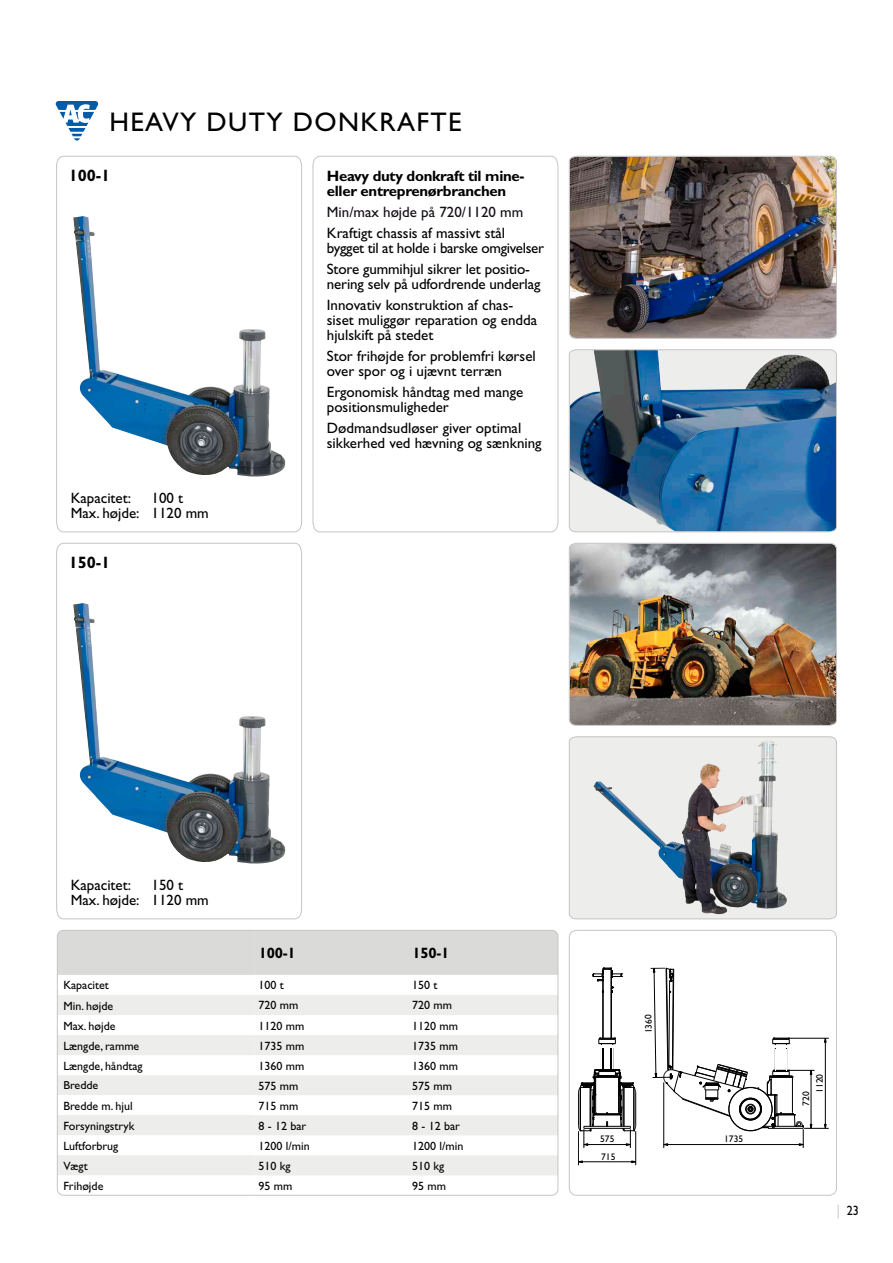
<style>
.page{position:relative;width:893px;height:1263px;background:#fff}
.page>*{position:absolute;margin:0;border:0;box-sizing:border-box;transform-origin:0 0}
.t1{font:27px "Gill Sans";letter-spacing:.05em;color:#000}
.t2{font:700 16.5px "Gill Sans";letter-spacing:-.01em;color:#000}
.t3{font:15px/15px "Gill Sans";color:#000}
.t4{font:15px/15px "Gill Sans";letter-spacing:-.02em;color:#000}
.t5{font:700 15px/15px "Gill Sans";letter-spacing:-.02em;color:#000}
.t6{font:15px "Gill Sans";color:#130e16}
.t7{font:13.5px "Gill Sans";color:#000;scale:.9 1}
.t8{font:12px/20.1px "Gill Sans";color:#000}
.t9{font:11.55px "Gill Sans";color:#000}
.t10{font:9.6px/13.6px "Gill Sans";color:#000}
.s1{color:#c5c5c5}
</style>
<div class="page">
<svg style="left:56px;top:101px;width:42px;height:40px"></svg>
<img style="left:569px;top:155px;width:268px;height:184px">
<img style="left:569px;top:349px;width:268px;height:184px">
<img style="left:569px;top:542px;width:268px;height:184px">
<svg style="left:569px;top:736px;width:268px;height:184px"></svg>
<svg style="left:56px;top:155px;width:246px;height:378px"></svg>
<svg style="left:56px;top:542px;width:246px;height:378px"></svg>
<div style="left:569px;top:930px;width:268px;height:265px;border:1px solid #c5c5c5;border-radius:7px"></div>
<hr style="left:603px;top:969px;width:1px;height:69px;background:#000">
<hr style="left:578px;top:1161px;width:58px;height:1px;background:#000">
<hr style="left:578px;top:1131px;width:1px;height:34px;background:#000">
<hr style="left:635px;top:1131px;width:1px;height:34px;background:#000">
<hr style="left:602px;top:976px;width:1px;height:62px;background:#000">
<hr style="left:611px;top:976px;width:1px;height:62px;background:#000">
<svg style="left:593px;top:968px;width:29px;height:25px"></svg>
<svg style="left:651px;top:968px;width:178px;height:180px"></svg>
<svg style="left:578px;top:1038px;width:58px;height:110px"></svg>
<svg style="left:312px;top:155px;width:247px;height:378px"></svg>
<svg style="left:256px;top:930px;width:302px;height:265px"></svg>
<svg style="left:57px;top:929px;width:199px;height:267px"></svg>
<h1 class="t1" style="left:109px;top:106px;width:354px">HEAVY DUTY DONKRAFTE</h1>
<p class="t5" style="left:327px;top:169px;width:199px">Heavy duty donkraft til mine&shy;eller entreprenørbranchen</p>
<p class="t6" style="left:327px;top:204px;width:198px">Min/max højde på 720/1120 mm</p>
<p class="t4" style="left:327px;top:226px;width:219px">Kraftigt chassis af massivt stål bygget til at holde i barske omgivelser</p>
<p class="t3" style="left:327px;top:262px;width:215px">Store gummihjul sikrer let positio&shy;nering selv på udfordrende underlag</p>
<p class="t3" style="left:327px;top:298px;width:212px">Innovativ konstruktion af chas&shy;siset muliggør reparation og endda hjulskift på stedet</p>
<p class="t3" style="left:327px;top:349px;width:210px">Stor frihøjde for problemfri kørsel over spor og i ujævnt terræn</p>
<p class="t3" style="left:327px;top:385px;width:198px">Ergonomisk håndtag med mange positionsmuligheder</p>
<p class="t3" style="left:327px;top:421px;width:216px">Dødmandsudløser giver optimal sikkerhed ved hævning og sænkning</p>
<p class="t2" style="left:69px;top:166px;width:43px">100-1</p>
<p class="t3" style="left:71px;top:491px;width:140px;text-indent:81px">100 t<br>Max. højde: 1120 mm</p>
<p class="t3" style="left:71px;top:491px;width:62px">Kapacitet:</p>
<p class="t2" style="left:69px;top:553px;width:43px">150-1</p>
<p class="t3" style="left:71px;top:877px;width:140px;text-indent:81px">150 t<br>Max. højde: 1120 mm</p>
<p class="t3" style="left:71px;top:877px;width:62px">Kapacitet:</p>
<p class="t8" style="left:63px;top:975px;width:81px">Kapacitet<br>Min. højde<br>Max. højde<br>Længde, ramme<br>Længde, håndtag</p>
<p class="t9" style="left:63px;top:1079px;width:36px">Bredde</p>
<p class="t8" style="left:63px;top:1095px;width:73px">Bredde m. hjul<br>Forsyningstryk<br>Luftforbrug<br>Vægt<br>Frihøjde</p>
<p class="t5" style="left:259px;top:945px;width:38px">100-1</p>
<p class="t5" style="left:413px;top:945px;width:38px">150-1</p>
<p class="t8" style="left:259px;top:975px;width:27px">100 t</p>
<p class="t8" style="left:412px;top:975px;width:27px">150 t</p>
<p class="t8" style="left:259px;top:995px;width:41px">720 mm</p>
<p class="t8" style="left:412px;top:995px;width:41px">720 mm</p>
<p class="t8" style="left:259px;top:1015px;width:47px">1120 mm</p>
<p class="t8" style="left:412px;top:1015px;width:47px">1120 mm</p>
<p class="t8" style="left:259px;top:1035px;width:47px">1735 mm</p>
<p class="t8" style="left:412px;top:1035px;width:47px">1735 mm</p>
<p class="t8" style="left:259px;top:1055px;width:47px">1360 mm</p>
<p class="t8" style="left:412px;top:1055px;width:47px">1360 mm</p>
<p class="t8" style="left:259px;top:1076px;width:41px">575 mm</p>
<p class="t8" style="left:412px;top:1076px;width:41px">575 mm</p>
<p class="t8" style="left:259px;top:1096px;width:41px">715 mm</p>
<p class="t8" style="left:412px;top:1096px;width:41px">715 mm</p>
<p class="t8" style="left:259px;top:1116px;width:49px">8 - 12 bar</p>
<p class="t8" style="left:412px;top:1116px;width:49px">8 - 12 bar</p>
<p class="t8" style="left:259px;top:1136px;width:53px">1200 l/min</p>
<p class="t8" style="left:412px;top:1136px;width:53px">1200 l/min</p>
<p class="t8" style="left:259px;top:1156px;width:34px">510 kg</p>
<p class="t8" style="left:412px;top:1156px;width:34px">510 kg</p>
<p class="t8" style="left:259px;top:1176px;width:35px">95 mm</p>
<p class="t8" style="left:412px;top:1176px;width:35px">95 mm</p>
<p class="t10" style="left:642px;top:1033px;width:21px;rotate:-91deg">1360</p>
<p class="t10" style="left:600px;top:1132px;width:16px">575</p>
<p class="t10" style="left:601px;top:1149px;width:16px">715</p>
<p class="t10" style="left:724px;top:1132px;width:21px">1735</p>
<p class="t10" style="left:799px;top:1093px;width:21px;text-indent:-13px;rotate:-90deg">720<br>1120</p>
<p class="t7" style="left:837px;top:1203px;width:26px"><span class="s1">|</span> 23</p>
</div>
